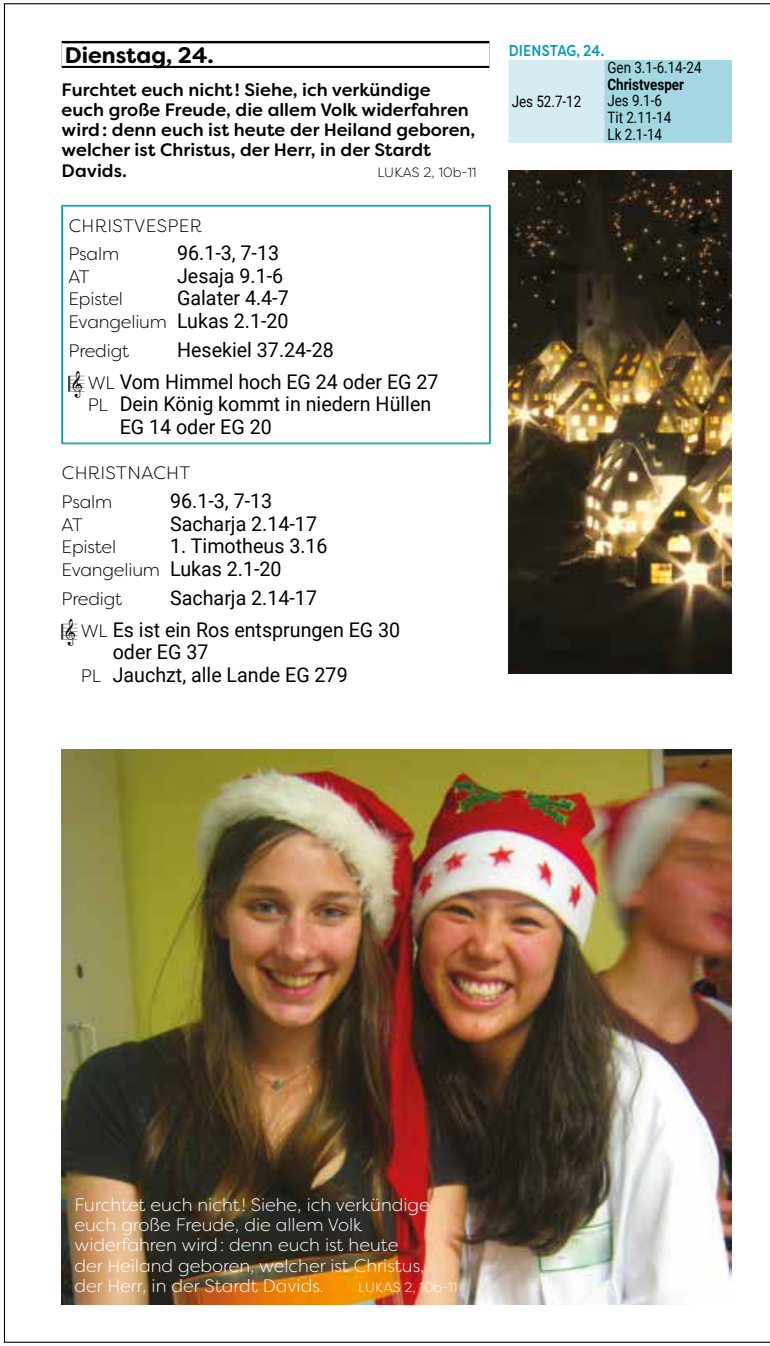
<style>
.page{position:relative;width:770px;height:1346px;background:#fff}
.page>*{position:absolute;margin:0;border:0;box-sizing:border-box;transform-origin:0 0}
.t1{font:700 22.5px "Filson Soft";color:#000}
.t2{font:20.25px/22.5px "Roboto";color:#000}
.t3{font:500 18px/20.2px "Filson Soft";color:#000}
.t4{font:300 18px/20.2px "Filson Soft";color:#fff}
.t5{font:300 18px/28.8px "Filson Soft";letter-spacing:.02em;color:#000}
.t6{font:300 18px "Filson Soft";letter-spacing:-.01em;color:#000}
.t7{font:15.75px/16.9px "Roboto";color:#000;scale:.85 1}
.t8{font:500 15.75px "Filson Soft";letter-spacing:.02em;color:#009cb4;scale:.85 1}
.t9{font:700 15.75px "Roboto";color:#000;scale:.85 1}
.t10{font:300 13.5px "Filson Soft";color:#000}
.t11{font:300 13.5px "Filson Soft";color:#fff}
.s1{font-family:"Filson Soft";font-weight:300;font-size:18px}
.s2{font-family:"Musicelements";font-size:33.75px}
</style>
<div class="page">
<svg style="left:508px;top:60px;width:223px;height:83px;background:#b8e0e9"></svg>
<div style="left:62px;top:41px;width:427px;height:27px;background:#000"></div>
<div style="left:62px;top:43px;width:427px;height:23px;background:#fff"></div>
<hr style="left:62px;top:205px;width:428px;height:1px;background:#009cb4">
<hr style="left:62px;top:206px;width:427px;height:1px;background:#009cb4">
<hr style="left:61px;top:205px;width:1px;height:238px;background:#009cb4">
<hr style="left:62px;top:206px;width:1px;height:237px;background:#009cb4">
<hr style="left:489px;top:205px;width:1px;height:238px;background:#009cb4">
<hr style="left:62px;top:443px;width:428px;height:1px;background:#009cb4">
<img style="left:508px;top:171px;width:223px;height:502px">
<img style="left:62px;top:750px;width:669px;height:554px">
<p class="t1" style="left:65px;top:40px;width:150px">Dienstag, 24.</p>
<p class="t3" style="left:62px;top:79px;width:415px">Furchtet euch nicht ! Siehe, ich verkündige euch große Freude, die allem Volk widerfahren wird : denn euch ist heute der Heiland geboren, welcher ist Christus, der Herr, in der Stardt Davids.</p>
<p class="t10" style="left:377px;top:163px;width:101px">LUKAS 2, 10b-11</p>
<p class="t5" style="left:69px;top:211px;width:135px">CHRISTVESPER<br>Psalm</p>
<p class="t2" style="left:177px;top:241px;width:103px">96.1-3, 7-13</p>
<p class="t6" style="left:69px;top:266px;width:23px">AT</p>
<p class="t2" style="left:177px;top:264px;width:108px">Jesaja 9.1-6</p>
<p class="t6" style="left:69px;top:288px;width:56px">Epistel</p>
<p class="t2" style="left:69px;top:286px;width:221px;text-align:right">Galater 4.4-7<br><span class="s1">Evangelium</span> Lukas 2.1-20</p>
<p class="t6" style="left:69px;top:339px;width:62px">Predigt</p>
<p class="t2" style="left:69px;top:333px;width:371px;line-height:32.2px;text-align:center">Hesekiel 37.24-28<br><span class="s2">B</span><span class="s1">WL</span> Vom Himmel hoch EG 24 oder EG 27</p>
<p class="t2" style="left:120px;top:392px;width:313px;text-indent:-32px"><span class="s1">PL</span> Dein König kommt in niedern Hüllen<br>EG 14 oder EG 20</p>
<p class="t5" style="left:62px;top:458px;width:130px">CHRISTNACHT<br>Psalm</p>
<p class="t2" style="left:170px;top:489px;width:103px">96.1-3, 7-13</p>
<p class="t6" style="left:62px;top:513px;width:23px">AT</p>
<p class="t2" style="left:170px;top:511px;width:148px">Sacharja 2.14-17</p>
<p class="t6" style="left:62px;top:536px;width:56px">Epistel</p>
<p class="t2" style="left:62px;top:534px;width:267px;text-indent:108px">1. Timotheus 3.16<br><span class="s1">Evangelium</span> Lukas 2.1-20</p>
<p class="t6" style="left:62px;top:587px;width:62px">Predigt</p>
<p class="t2" style="left:62px;top:580px;width:340px;line-height:32.2px;text-indent:108px">Sacharja 2.14-17<br><span class="s2">B</span><span class="s1">WL</span> Es ist ein Ros entsprungen EG 30</p>
<p class="t2" style="left:81px;top:640px;width:268px;text-indent:32px">oder EG 37<br><span class="s1">PL</span> Jauchzt, alle Lande EG 279</p>
<p class="t8" style="left:508px;top:40px;width:114px">DIENSTAG, 24.</p>
<p class="t7" style="left:511px;top:92px;width:83px">Jes 52.7-12</p>
<p class="t7" style="left:607px;top:58px;width:112px">Gen 3.1-6.14-24</p>
<p class="t9" style="left:607px;top:73px;width:92px">Christvesper</p>
<p class="t7" style="left:607px;top:92px;width:77px">Jes 9.1-6<br>Tit 2.11-14<br>Lk 2.1-14</p>
<p class="t4" style="left:74px;top:1194px;width:357px">Furchtet euch nicht ! Siehe, ich verkündige euch große Freude, die allem Volk widerfahren wird : denn euch ist heute der Heiland geboren, welcher ist Christus, der Herr, in der Stardt Davids.</p>
<p class="t11" style="left:358px;top:1278px;width:101px">LUKAS 2, 10b-11</p>
</div>
